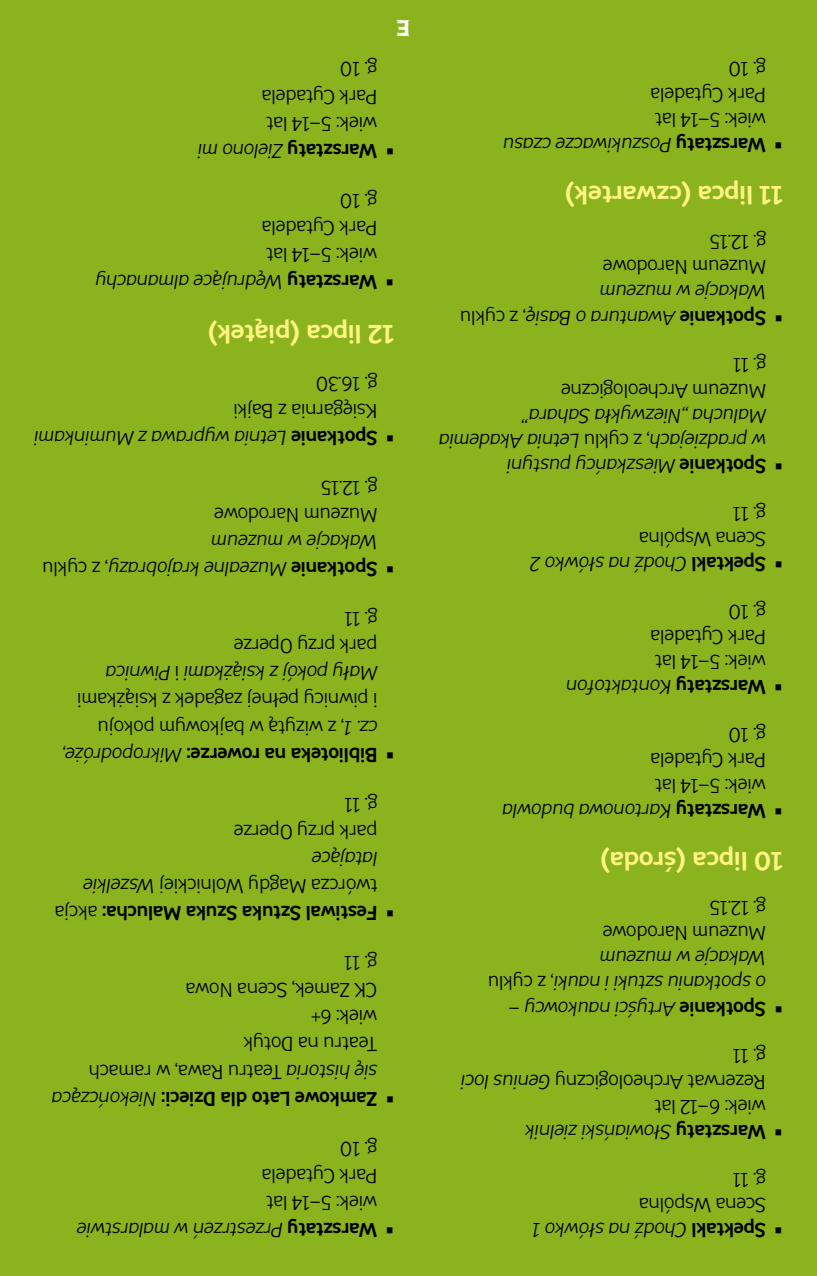
<style>
.page{position:relative;width:817px;height:1276px;background:#fff}
.page>*{position:absolute;margin:0;border:0;box-sizing:border-box;transform-origin:0 0}
.t1{font:700 26px "TT Souses";color:#fff482}
.t2{font:22px "WCROUGHTRAD Bta";color:#fff}
.t3{font:20px/27.2px "TT Souses";color:#000;scale:.95 1}
.t4{font:italic 20px/25.2px "TT Souses";color:#000;scale:.95 1}
.t5{font:700 20px/27.2px "TT Souses";color:#000;scale:.95 1}
.s1{font-weight:700}
.s2{font-style:italic}
.s3{font-weight:700;font-style:normal}
.s4{font-style:normal}
.s5{font-weight:400}
.s6{font-weight:400;font-style:italic}
</style>
<div class="page">
<div style="left:0;top:0;width:816px;height:1276px;background:#8ab31d"></div>
<p class="t2" style="left:410px;top:41px;width:16px;rotate:-180deg">E</p>
<p class="t3" style="left:377px;top:165px;width:190px;text-indent:-17px;rotate:-180deg">▪ <span class="s1">Warsztaty</span> <span class="s2">Zielono mi </span>wiek: 5–14 lat<br>Park Cytadela<br>g. 10</p>
<p class="t3" style="left:377px;top:296px;width:298px;text-indent:-17px;rotate:-180deg">▪ <span class="s1">Warsztaty</span> <span class="s2">Wędrujące almanachy </span>wiek: 5–14 lat<br>Park Cytadela<br>g. 10</p>
<h1 class="t1" style="left:394px;top:352px;width:188px;rotate:-180deg">12 lipca (piątek)</h1>
<p class="t4" style="left:377px;top:452px;width:363px;line-height:27.2px;text-indent:-17px;rotate:-180deg">▪ <span class="s3">Spotkanie</span> Letnia wyprawa z Muminkami<br><span class="s4">Księgarnia z Bajki<br>g. 16.30</span></p>
<p class="t3" style="left:377px;top:529px;width:173px;rotate:-180deg">Muzeum Narodowe g. 12.15</p>
<p class="t4" style="left:377px;top:583px;width:354px;line-height:27.2px;text-indent:-17px;rotate:-180deg">▪ <span class="s3">Spotkanie</span> Muzealne krajobrazy<span class="s4">, z cyklu<br></span>Wakacje w muzeum</p>
<p class="t3" style="left:377px;top:768px;width:333px;text-indent:-17px;rotate:-180deg">▪ <span class="s1">Biblioteka na rowerze:</span> <span class="s2">Mikropodróże, cz. 1</span>, z wizytą w bajkowym pokoju<br>i piwnicy pełnej zagadek z książkami<br><span class="s2">Mały pokój z książkami</span> i <span class="s2">Piwnica<br></span>park przy Operze<br>g. 11</p>
<p class="t3" style="left:377px;top:845px;width:153px;rotate:-180deg">park przy Operze g. 11</p>
<p class="t5" style="left:377px;top:926px;width:341px;text-indent:-17px;rotate:-180deg">▪ Festiwal Sztuka Szuka Malucha: <span class="s5">akcja twórcza Magdy Wolnickiej</span> <span class="s6">Wszelkie latające</span></p>
<p class="t3" style="left:377px;top:1112px;width:344px;text-indent:-17px;rotate:-180deg">▪ <span class="s1">Zamkowe Lato dla Dzieci:</span> <span class="s2">Niekończąca się historia</span> Teatru Rawa, w ramach<br>Teatru na Dotyk<br>wiek: 6+<br>CK Zamek, Scena Nowa<br>g. 11</p>
<p class="t3" style="left:377px;top:1244px;width:317px;text-indent:-17px;rotate:-180deg">▪ <span class="s1">Warsztaty</span> <span class="s2">Przestrzeń w malarstwie </span>wiek: 5–14 lat<br>Park Cytadela<br>g. 10</p>
<p class="t3" style="left:765px;top:158px;width:278px;line-height:25.2px;text-indent:-17px;rotate:-180deg">▪ <span class="s1">Warsztaty</span> <span class="s2">Poszukiwacze czasu </span>wiek: 5–14 lat<br>Park Cytadela<br>g. 10</p>
<h1 class="t1" style="left:782px;top:213px;width:219px;rotate:-180deg">11 lipca (czwartek)</h1>
<p class="t3" style="left:765px;top:280px;width:173px;line-height:25.2px;rotate:-180deg">Muzeum Narodowe g. 12.15</p>
<p class="t4" style="left:765px;top:330px;width:323px;text-indent:-17px;rotate:-180deg">▪ <span class="s3">Spotkanie</span> Awantura o Basię<span class="s4">, z cyklu<br></span>Wakacje w muzeum</p>
<p class="t3" style="left:765px;top:403px;width:217px;line-height:25.2px;rotate:-180deg">Muzeum Archeologiczne g. 11</p>
<p class="t4" style="left:765px;top:479px;width:346px;text-indent:-17px;rotate:-180deg">▪ <span class="s3">Spotkanie</span> Mieszkańcy pustyni<br>w pradziejach<span class="s4">, z cyklu</span> Letnia Akademia<br>Malucha „Niezwykła Sahara”</p>
<p class="t3" style="left:765px;top:577px;width:249px;line-height:25.2px;text-indent:-17px;rotate:-180deg">▪ <span class="s1">Spektakl</span> <span class="s2">Chodź na słówko 2<br></span>Scena Wspólna<br>g. 11</p>
<p class="t3" style="left:765px;top:700px;width:212px;line-height:25.2px;text-indent:-17px;rotate:-180deg">▪ <span class="s1">Warsztaty</span> <span class="s2">Kontaktofon </span>wiek: 5–14 lat<br>Park Cytadela<br>g. 10</p>
<p class="t3" style="left:765px;top:823px;width:279px;line-height:25.2px;text-indent:-17px;rotate:-180deg">▪ <span class="s1">Warsztaty</span> <span class="s2">Kartonowa budowla </span>wiek: 5–14 lat<br>Park Cytadela<br>g. 10</p>
<h1 class="t1" style="left:782px;top:878px;width:184px;rotate:-180deg">10 lipca (środa)</h1>
<p class="t3" style="left:765px;top:946px;width:173px;line-height:25.2px;rotate:-180deg">Muzeum Narodowe g. 12.15</p>
<p class="t4" style="left:765px;top:1021px;width:294px;text-indent:-17px;rotate:-180deg">▪ <span class="s3">Spotkanie</span> Artyści naukowcy –<br>o spotkaniu sztuki i nauki<span class="s4">, z cyklu<br></span>Wakacje w muzeum</p>
<p class="t3" style="left:765px;top:1144px;width:322px;line-height:25.2px;text-indent:-17px;rotate:-180deg">▪ <span class="s1">Warsztaty</span> <span class="s2">Słowiański zielnik<br></span>wiek: 6–12 lat<br>Rezerwat Archeologiczny <span class="s2">Genius loci </span>g. 11</p>
<p class="t3" style="left:765px;top:1243px;width:247px;line-height:25.2px;text-indent:-17px;rotate:-180deg">▪ <span class="s1">Spektakl</span> <span class="s2">Chodź na słówko 1<br></span>Scena Wspólna<br>g. 11</p>
</div>
